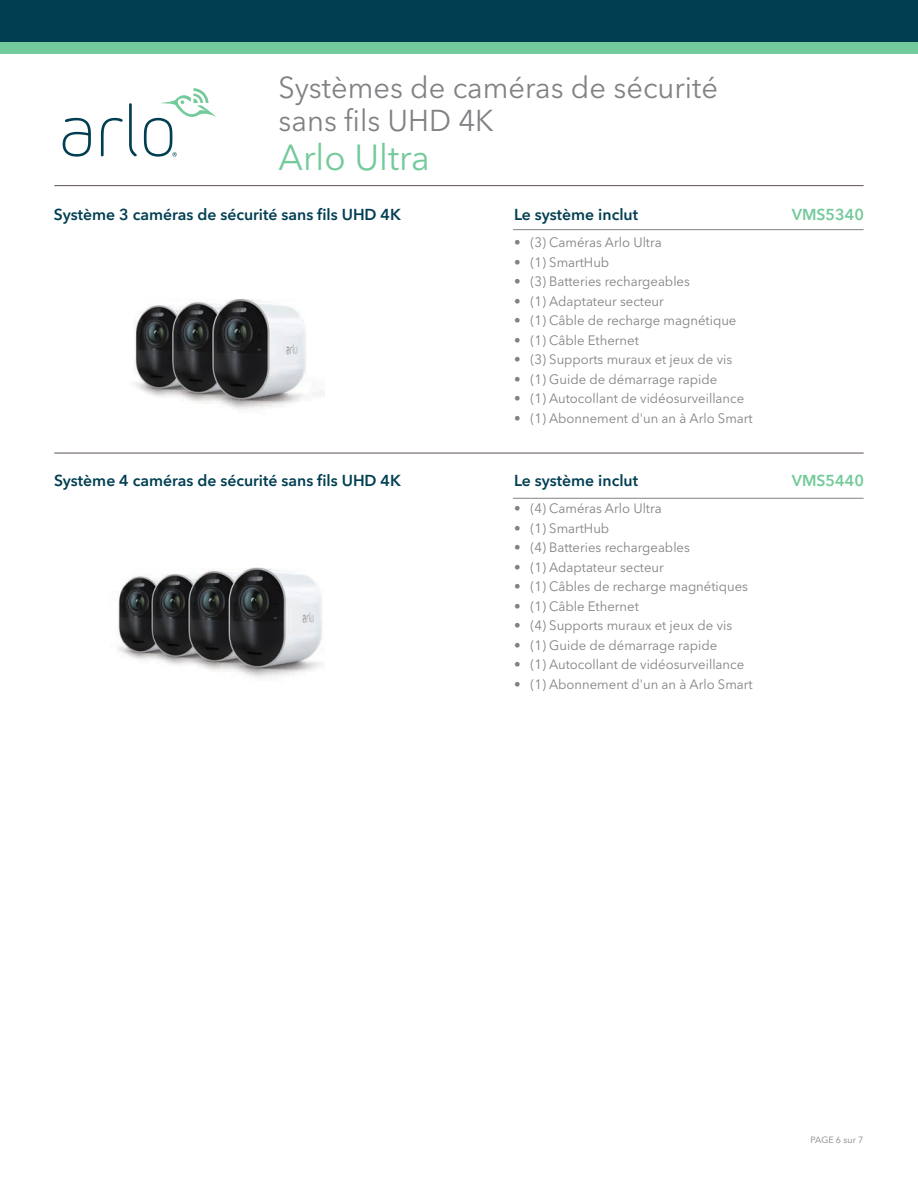
<style>
.page{position:relative;width:918px;height:1188px;background:#fff}
.page>*{position:absolute;margin:0;border:0;box-sizing:border-box;transform-origin:0 0}
.t1{font:36px "Avenir Next LT Pro";color:#73ca9a}
.t2{font:30px/33px "Avenir Next LT Pro";color:#808285}
.Sub_Heads{font:600 15.75px "Avenir Next LT Pro";color:#013e52}
.Sub_Heads-2{font:600 15.75px "Avenir Next LT Pro";color:#73ca9a}
.Feature_bullets{font:13.5px "Avenir Next LT Pro";color:#808285}
.t3{font:9px "Avenir Next LT Pro";color:#808285}
</style>
<div class="page">
<svg style="left:63px;top:118px;width:28px;height:39px"></svg>
<svg style="left:101px;top:118px;width:22px;height:38px"></svg>
<svg style="left:129px;top:103px;width:8px;height:53px"></svg>
<svg style="left:144px;top:88px;width:72px;height:69px"></svg>
<div style="left:0;top:0;width:918px;height:54px;background:#73ca9a"></div>
<div style="left:0;top:0;width:918px;height:42px;background:#013e52"></div>
<hr style="left:54px;top:185px;width:810px;height:1px;background:#5d514e">
<hr style="left:513px;top:498px;width:351px;height:1px;background:#808285">
<hr style="left:54px;top:453px;width:810px;height:1px;background:#5d514e">
<img style="left:118px;top:567px;width:204px;height:111px">
<img style="left:134px;top:299px;width:191px;height:111px">
<hr style="left:513px;top:229px;width:351px;height:1px;background:#808285">
<h2 class="t2" style="left:279px;top:71px;width:441px">Systèmes de caméras de sécurité sans fils UHD 4K</h2>
<h1 class="t1" style="left:279px;top:136px;width:153px">Arlo Ultra</h1>
<p class="Sub_Heads" style="left:54px;top:205px;width:349px">Système 3 caméras de sécurité sans fils UHD 4K</p>
<p class="Sub_Heads-2" style="left:792px;top:205px;width:74px">VMS5340</p>
<p class="Sub_Heads" style="left:514px;top:205px;width:126px">Le système inclut</p>
<p class="Feature_bullets" style="left:514px;top:235px;width:149px">• (3) Caméras Arlo Ultra</p>
<p class="Feature_bullets" style="left:514px;top:254px;width:97px">• (1) SmartHub</p>
<p class="Feature_bullets" style="left:514px;top:274px;width:177px">• (3) Batteries rechargeables</p>
<p class="Feature_bullets" style="left:514px;top:293px;width:151px">• (1) Adaptateur secteur</p>
<p class="Feature_bullets" style="left:514px;top:313px;width:224px">• (1) Câble de recharge magnétique</p>
<p class="Feature_bullets" style="left:514px;top:332px;width:126px">• (1) Câble Ethernet</p>
<p class="Feature_bullets" style="left:514px;top:352px;width:220px">• (3) Supports muraux et jeux de vis</p>
<p class="Feature_bullets" style="left:514px;top:371px;width:205px">• (1) Guide de démarrage rapide</p>
<p class="Feature_bullets" style="left:514px;top:391px;width:232px">• (1) Autocollant de vidéosurveillance</p>
<p class="Feature_bullets" style="left:514px;top:410px;width:240px">• (1) Abonnement d'un an à Arlo Smart</p>
<p class="Sub_Heads" style="left:54px;top:471px;width:349px">Système 4 caméras de sécurité sans fils UHD 4K</p>
<p class="Sub_Heads" style="left:514px;top:471px;width:126px">Le système inclut</p>
<p class="Feature_bullets" style="left:514px;top:500px;width:149px">• (4) Caméras Arlo Ultra</p>
<p class="Feature_bullets" style="left:514px;top:520px;width:97px">• (1) SmartHub</p>
<p class="Feature_bullets" style="left:514px;top:539px;width:177px">• (4) Batteries rechargeables</p>
<p class="Feature_bullets" style="left:514px;top:559px;width:151px">• (1) Adaptateur secteur</p>
<p class="Feature_bullets" style="left:514px;top:578px;width:235px">• (1) Câbles de recharge magnétiques</p>
<p class="Feature_bullets" style="left:514px;top:598px;width:126px">• (1) Câble Ethernet</p>
<p class="Feature_bullets" style="left:514px;top:617px;width:220px">• (4) Supports muraux et jeux de vis</p>
<p class="Feature_bullets" style="left:514px;top:637px;width:205px">• (1) Guide de démarrage rapide</p>
<p class="Feature_bullets" style="left:514px;top:656px;width:232px">• (1) Autocollant de vidéosurveillance</p>
<p class="Feature_bullets" style="left:514px;top:676px;width:240px">• (1) Abonnement d'un an à Arlo Smart</p>
<p class="Sub_Heads-2" style="left:792px;top:471px;width:74px">VMS5440</p>
<p class="t3" style="left:811px;top:1134px;width:54px">PAGE 6 sur 7</p>
</div>
